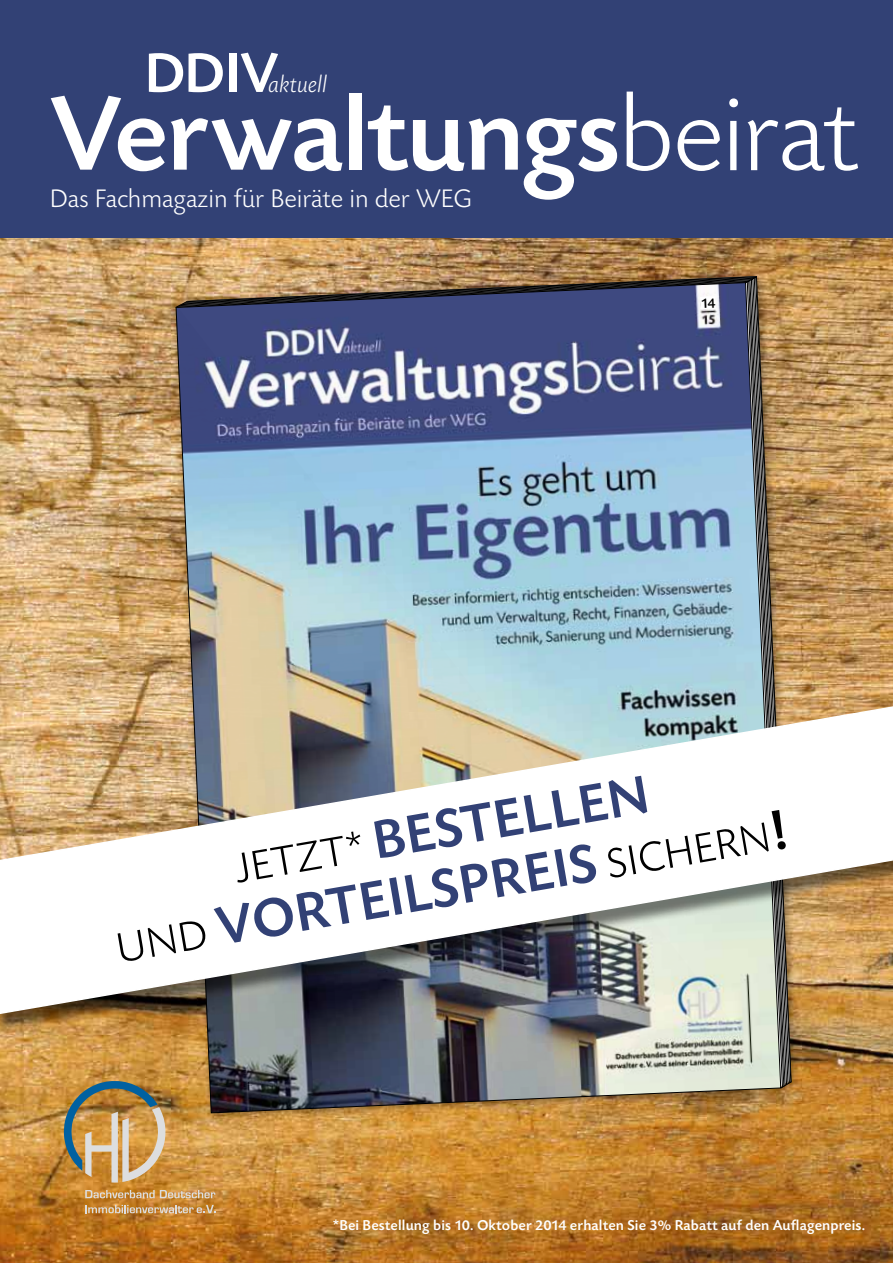
<style>
.page{position:relative;width:893px;height:1263px;background:#fff}
.page>*{position:absolute;margin:0;border:0;box-sizing:border-box;transform-origin:0 0}
.t1{font:500 110.55px "Today SB";letter-spacing:-.015em;color:#fff}
.t2{font:500 58.8px "Today SB";color:#fff}
.t3{font:500 56.55px/58.1px "Today SB";color:#324175;text-align:center}
.t4{font:300 26.7px "Today SB";color:#fff}
.t5{font:italic 300 24.6px "Today SB";color:#fff}
.t6{font:500 15px "Today SB";letter-spacing:.01em;color:#fff}
.s1{font-weight:300}
.s2{font-weight:300;font-size:43.5px;color:#000}
.s3{font-size:58.65px;color:#000}
</style>
<div class="page">
<img style="left:0;top:238px;width:893px;height:1025px">
<svg style="left:64px;top:1080px;width:102px;height:102px;background:#b39462"></svg>
<svg style="left:85px;top:1190px;width:130px;height:8px"></svg>
<svg style="left:85px;top:1205px;width:130px;height:8px"></svg>
<div style="left:0;top:0;width:893px;height:238px;background:#324175"></div>
<div style="left:169px;top:270px;width:632px;height:853px;background:#000;opacity:.4"></div>
<svg style="left:782px;top:1080px;width:11px;height:9px"></svg>
<img style="left:175px;top:282px;width:607px;height:832px">
<div style="left:0;top:709px;width:893px;height:325px;background:#000;opacity:.5"></div>
<img style="left:0;top:704px;width:893px;height:312px">
<svg style="left:175px;top:276px;width:583px;height:33px;background:#6a5f61"></svg>
<h2 class="t2" style="left:145px;top:42px;width:136px">DDIV</h2>
<h3 class="t5" style="left:269px;top:71px;width:61px">aktuell</h3>
<h1 class="t1" style="left:50px;top:75px;width:810px">Verwaltungs<span class="s1">beirat</span></h1>
<h3 class="t4" style="left:50px;top:185px;width:424px">Das Fachmagazin für Beiräte in der WEG</h3>
<h3 class="t3" style="left:101px;top:862px;width:682px;rotate:-10deg"><span class="s2">JETZT*</span> BESTELLEN<br><span class="s2">UND</span> VORTEILSPREIS <span class="s2">SICHERN</span><span class="s3">!</span></h3>
<p class="t6" style="left:333px;top:1217px;width:534px">*Bei Bestellung bis 10. Oktober 2014 erhalten Sie 3% Rabatt auf den Auflagenpreis.</p>
</div>
